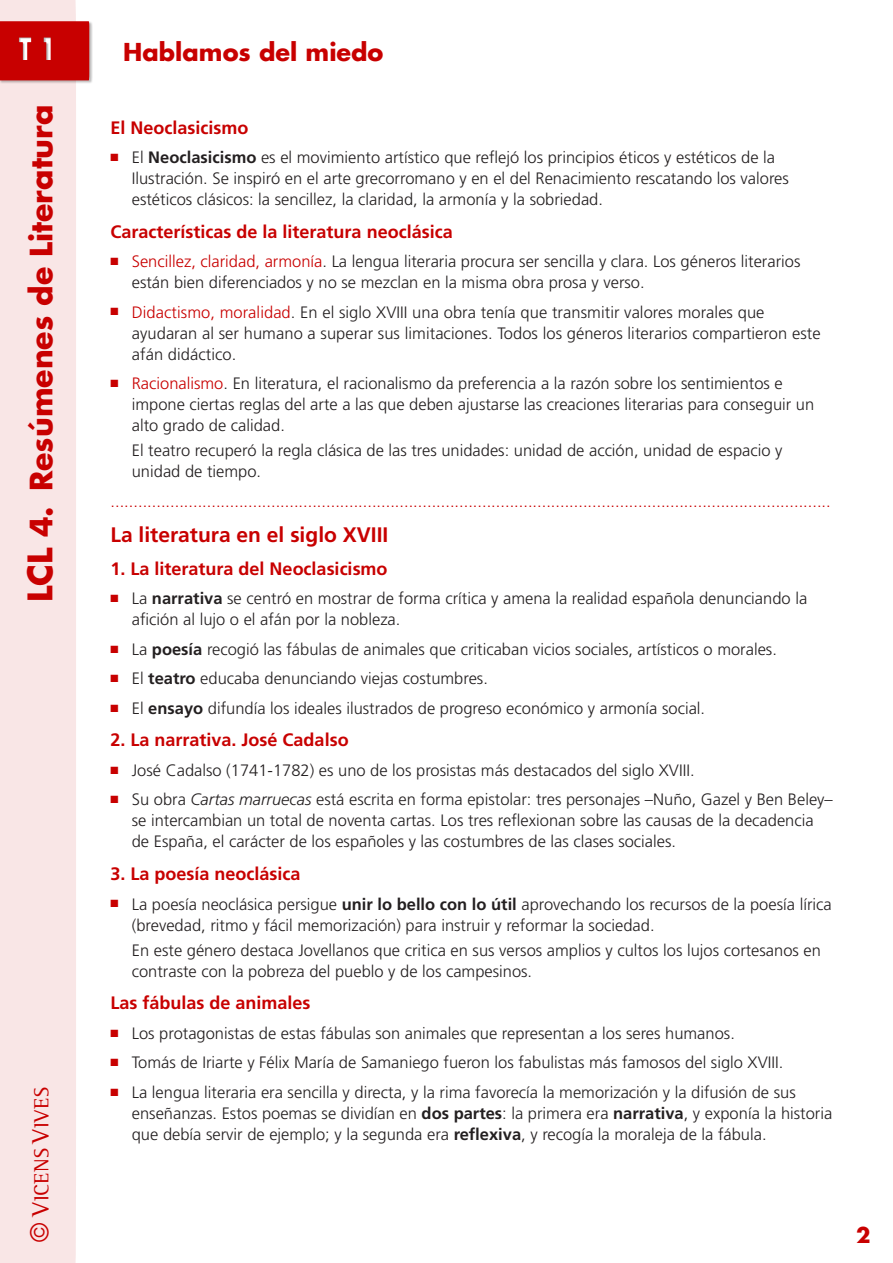
<style>
.page{position:relative;width:893px;height:1263px;background:#fff}
.page>*{position:absolute;margin:0;border:0;box-sizing:border-box;transform-origin:0 0}
.t1{font:700 30px "Futura";color:#c80000}
.t2{font:700 30px "Futura";color:#fff;scale:.8 1}
.t3{font:700 24px "Futura";color:#c80000}
.títol_apartat{font:700 21px "Frutiger";color:#c80000}
.t4{font:21px "AT Rotis Semi Serif";letter-spacing:.01em;color:#c80000}
.t5{font:700 21px "Futura";color:#c80000}
.Subapartat_sense_ide{font:700 18px "Frutiger";color:#c80000}
.text_-_quadradet{font:300 16.5px/21px "Frutiger";color:#231f20}
.Text_entrat__quadrad{font:300 16.5px/21px "Frutiger";color:#231f20}
.separació{font:300 16.5px "Frutiger";color:#c80000}
.s1{font-size:33px}
.s2{font-family:"Futura";font-size:24px}
.s3{font-size:24px}
.s4{color:#c80000}
.s5{font-weight:700}
.s6{font-style:italic}
</style>
<div class="page">
<div style="left:0;top:0;width:76px;height:1263px;background:#f9e6e6"></div>
<div style="left:0;top:21px;width:93px;height:63px;background:#231f20;opacity:.3"></div>
<div style="left:0;top:21px;width:89px;height:59px;background:#c80000"></div>
<div style="left:0;top:28px;width:92px;height:41px;background:#231f20;opacity:.3"></div>
<h1 class="t2" style="left:19px;top:28px;width:48px">T 1</h1>
<h1 class="t1" style="left:21px;top:602px;width:498px;rotate:-90deg"><span class="s1">LCL</span> 4. Resúmenes de Literatura</h1>
<p class="t4" style="left:29px;top:1242px;width:156px;rotate:-90deg"><span class="s2">©</span> <span class="s3">V</span>ICENS <span class="s3">V</span>IVES</p>
<h2 class="t3" style="left:123px;top:36px;width:262px">Hablamos del miedo</h2>
<p class="Subapartat_sense_ide" style="left:111px;top:117px;width:140px">El Neoclasicismo</p>
<p class="text_-_quadradet" style="left:132px;top:147px;width:659px;text-indent:-21px"><span class="s4">■</span> El <span class="s5">Neoclasicismo</span> es el movimiento artístico que reflejó los principios éticos y estéticos de la<br>Ilustración. Se inspiró en el arte grecorromano y en el del Renacimiento rescatando los valores estéticos clásicos: la sencillez, la claridad, la armonía y la sobriedad.</p>
<p class="Subapartat_sense_ide" style="left:111px;top:221px;width:344px">Características de la literatura neoclásica</p>
<p class="text_-_quadradet" style="left:132px;top:251px;width:670px;text-indent:-21px"><span class="s4">■ Sencillez, claridad, armonía</span>. La lengua literaria procura ser sencilla y clara. Los géneros literarios están bien diferenciados y no se mezclan en la misma obra prosa y verso.</p>
<p class="text_-_quadradet" style="left:132px;top:302px;width:690px;text-indent:-21px"><span class="s4">■ Didactismo, moralidad</span>. En el siglo XVIII una obra tenía que transmitir valores morales que ayudaran al ser humano a superar sus limitaciones. Todos los géneros literarios compartieron este afán didáctico.</p>
<p class="text_-_quadradet" style="left:132px;top:373px;width:684px;text-indent:-21px"><span class="s4">■ Racionalismo</span>. En literatura, el racionalismo da preferencia a la razón sobre los sentimientos e impone ciertas reglas del arte a las que deben ajustarse las creaciones literarias para conseguir un alto grado de calidad.</p>
<p class="Text_entrat__quadrad" style="left:132px;top:440px;width:652px">El teatro recuperó la regla clásica de las tres unidades: unidad de acción, unidad de espacio y unidad de tiempo.</p>
<p class="separació" style="left:111px;top:492px;width:722px">.............................................................................................................................................................</p>
<p class="títol_apartat" style="left:111px;top:523px;width:279px">La literatura en el siglo XVIII</p>
<p class="Subapartat_sense_ide" style="left:111px;top:558px;width:279px">1. La literatura del Neoclasicismo</p>
<p class="text_-_quadradet" style="left:132px;top:588px;width:677px;text-indent:-21px"><span class="s4">■</span> La <span class="s5">narrativa</span> se centró en mostrar de forma crítica y amena la realidad española denunciando la afición al lujo o el afán por la nobleza.</p>
<p class="text_-_quadradet" style="left:111px;top:639px;width:668px"><span class="s4">■</span> La <span class="s5">poesía</span> recogió las fábulas de animales que criticaban vicios sociales, artísticos o morales.</p>
<p class="text_-_quadradet" style="left:111px;top:668px;width:379px"><span class="s4">■</span> El <span class="s5">teatro</span> educaba denunciando viejas costumbres.</p>
<p class="text_-_quadradet" style="left:111px;top:698px;width:596px"><span class="s4">■</span> El <span class="s5">ensayo</span> difundía los ideales ilustrados de progreso económico y armonía social.</p>
<p class="Subapartat_sense_ide" style="left:111px;top:730px;width:240px">2. La narrativa. José Cadalso</p>
<p class="text_-_quadradet" style="left:111px;top:760px;width:585px"><span class="s4">■</span> José Cadalso (1741-1782) es uno de los prosistas más destacados del siglo XVIII.</p>
<p class="text_-_quadradet" style="left:132px;top:789px;width:703px;text-indent:-21px"><span class="s4">■</span> Su obra <span class="s6">Cartas marruecas</span> está escrita en forma epistolar: tres personajes –Nuño, Gazel y Ben Beley– se intercambian un total de noventa cartas. Los tres reflexionan sobre las causas de la decadencia de España, el carácter de los españoles y las costumbres de las clases sociales.</p>
<p class="Subapartat_sense_ide" style="left:111px;top:863px;width:192px">3. La poesía neoclásica</p>
<p class="text_-_quadradet" style="left:132px;top:893px;width:701px;text-indent:-21px"><span class="s4">■</span> La poesía neoclásica persigue <span class="s5">unir lo bello con lo útil</span> aprovechando los recursos de la poesía lírica (brevedad, ritmo y fácil memorización) para instruir y reformar la sociedad.</p>
<p class="Text_entrat__quadrad" style="left:132px;top:940px;width:691px">En este género destaca Jovellanos que critica en sus versos amplios y cultos los lujos cortesanos en contraste con la pobreza del pueblo y de los campesinos.</p>
<p class="Subapartat_sense_ide" style="left:111px;top:992px;width:202px">Las fábulas de animales</p>
<p class="text_-_quadradet" style="left:111px;top:1023px;width:626px"><span class="s4">■</span> Los protagonistas de estas fábulas son animales que representan a los seres humanos.</p>
<p class="text_-_quadradet" style="left:111px;top:1052px;width:674px"><span class="s4">■</span> Tomás de Iriarte y Félix María de Samaniego fueron los fabulistas más famosos del siglo XVIII.</p>
<p class="text_-_quadradet" style="left:132px;top:1082px;width:702px;text-indent:-21px"><span class="s4">■</span> La lengua literaria era sencilla y directa, y la rima favorecía la memorización y la difusión de sus enseñanzas. Estos poemas se dividían en <span class="s5">dos partes</span>: la primera era <span class="s5">narrativa</span>, y exponía la historia que debía servir de ejemplo; y la segunda era <span class="s5">reflexiva</span>, y recogía la moraleja de la fábula.</p>
<p class="t5" style="left:856px;top:1221px;width:16px">2</p>
</div>
